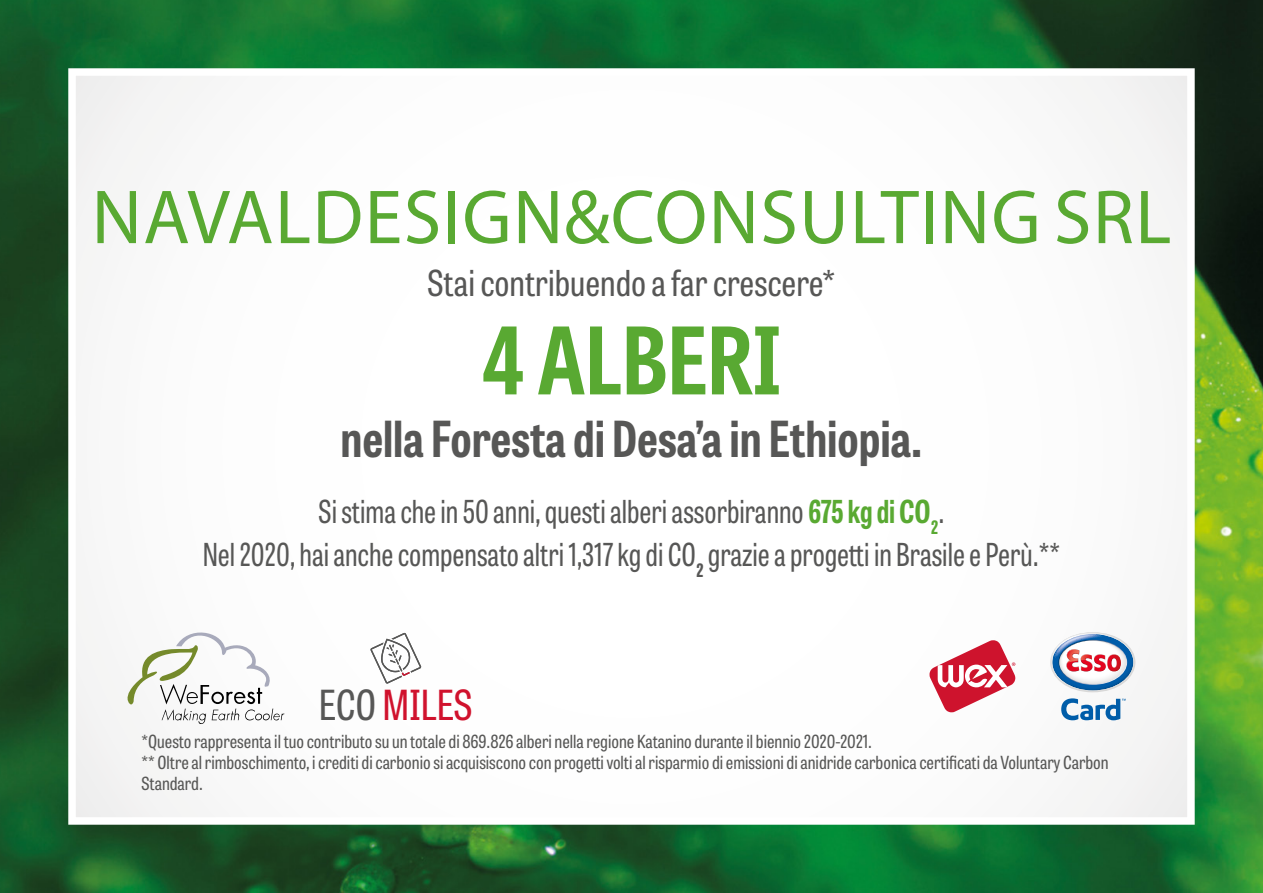
<style>
.page{position:relative;width:1263px;height:893px;background:#fff}
.page>*{position:absolute;margin:0;border:0;box-sizing:border-box;transform-origin:0 0}
.t1{font:700 92.55px "Tablet Gothic Condensed";color:#59a932}
.t2{font:77.25px "Myriad Pro";letter-spacing:.02em;color:#59a932}
.t3{font:700 49.5px "Tablet Gothic Condensed";color:#575756}
.t4{font:41.25px "Tablet Gothic Condensed";color:#d0122d}
.t5{font:35.55px "Tablet Gothic Condensed";color:#575756}
.t6{font:31.5px/42.8px "Tablet Gothic Condensed";color:#575756;text-align:center;scale:.91 1}
.t7{font:18px/21px "Tablet Gothic Condensed";color:#575756}
.s1{font-weight:700;color:#59a932}
.s2{color:#575756}
</style>
<div class="page">
<img style="left:0;top:0;width:1263px;height:893px">
<div style="left:72px;top:72px;width:1119px;height:749px;background:#fefefe"></div>
<div style="left:68px;top:68px;width:1127px;height:757px;border:8px solid #fff"></div>
<svg style="left:370px;top:633px;width:51px;height:51px"></svg>
<svg style="left:128px;top:632px;width:157px;height:92px"></svg>
<svg style="left:1061px;top:698px;width:64px;height:22px"></svg>
<svg style="left:1050px;top:632px;width:85px;height:60px"></svg>
<svg style="left:929px;top:640px;width:86px;height:72px"></svg>
<h2 class="t2" style="left:92px;top:170px;width:1081px">NAVALDESIGN&amp;CONSULTING SRL</h2>
<h3 class="t5" style="left:427px;top:259px;width:410px">Stai contribuendo a far crescere*</h3>
<h1 class="t1" style="left:482px;top:297px;width:301px">4 ALBERI</h1>
<h3 class="t3" style="left:341px;top:405px;width:583px">nella Foresta di Desa’a in Ethiopia.</h3>
<h3 class="t6" style="left:203px;top:489px;width:944px">Si stima che in 50 anni, questi alberi assorbiranno <span class="s1">675 kg di CO</span><sub>2</sub>.<br>Nel 2020, hai anche compensato altri 1,317 kg di CO<sub>2</sub> grazie a progetti in Brasile e Perù.**</h3>
<h3 class="t4" style="left:319px;top:677px;width:155px"><span class="s2">ECO</span> MILES</h3>
<p class="t7" style="left:141px;top:730px;width:969px">*Questo rappresenta il tuo contributo su un totale di 869.826 alberi nella regione Katanino durante il biennio 2020-2021.<br>** Oltre al rimboschimento, i crediti di carbonio si acquisiscono con progetti volti al risparmio di emissioni di anidride carbonica certificati da Voluntary Carbon<br>Standard.</p>
</div>
